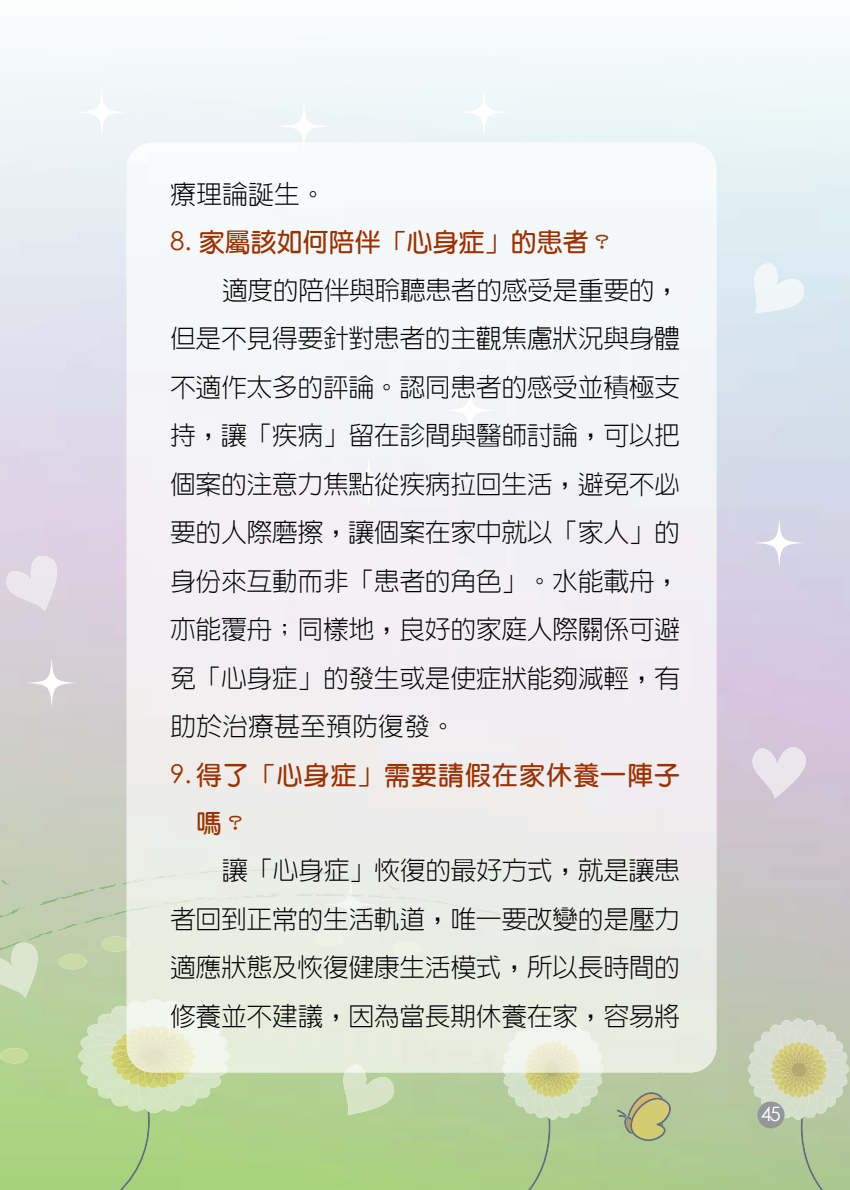
<style>
.page{position:relative;width:850px;height:1190px;background:#fff}
.page>*{position:absolute;margin:0;border:0;box-sizing:border-box;transform-origin:0 0}
.t1{font:300 26px/48.4px "New Gothic";letter-spacing:-.02em;color:#010101;text-align:justify}
.t2{font:700 26px/48px "Yen Round";letter-spacing:.035em;color:#9a3301}
.t3{font:700 26px "Yen Round";color:#9a3301}
.t4{font:20px "Century Gothic";color:#fff}
.s1{font-family:"Century Gothic";font-weight:400}
</style>
<div class="page">
<img style="left:0;top:186px;width:185px;height:1004px">
<img style="left:658px;top:186px;width:192px;height:1004px">
<img style="left:339px;top:1072px;width:64px;height:43px">
<img style="left:744px;top:263px;width:67px;height:50px">
<img style="left:32px;top:884px;width:85px;height:23px">
<img style="left:0;top:905px;width:28px;height:19px">
<svg style="left:23px;top:906px;width:6px;height:4px"></svg>
<img style="left:83px;top:910px;width:44px;height:13px">
<div style="left:0;top:924px;width:78px;height:29px;background:#bfcfab"></div>
<img style="left:801px;top:1120px;width:25px;height:70px">
<img style="left:748px;top:1019px;width:101px;height:101px">
<svg style="left:771px;top:1042px;width:56px;height:56px;background:#d1cf94"></svg>
<img style="left:791px;top:1061px;width:16px;height:17px">
<img style="left:0;top:943px;width:40px;height:55px">
<svg style="left:754px;top:518px;width:51px;height:50px;background:#d9d9e8"></svg>
<img style="left:0;top:1048px;width:28px;height:15px;border-radius:50%">
<img style="left:102px;top:936px;width:25px;height:16px">
<img style="left:59px;top:954px;width:28px;height:15px;border-radius:50%">
<svg style="left:0;top:879px;width:14px;height:9px"></svg>
<img style="left:526px;top:1120px;width:25px;height:70px">
<img style="left:602px;top:1075px;width:2px;height:43px">
<img style="left:503px;top:1072px;width:99px;height:48px">
<img style="left:502px;top:1072px;width:78px;height:46px">
<img style="left:506px;top:1072px;width:76px;height:42px">
<img style="left:526px;top:1097px;width:30px;height:1px">
<img style="left:117px;top:1113px;width:33px;height:77px">
<img style="left:78px;top:1035px;width:148px;height:76px">
<img style="left:78px;top:1044px;width:85px;height:69px">
<img style="left:78px;top:1052px;width:103px;height:59px">
<img style="left:85px;top:1006px;width:112px;height:100px">
<img style="left:111px;top:1087px;width:47px;height:1px">
<img style="left:627px;top:1092px;width:36px;height:25px">
<img style="left:624px;top:1117px;width:6px;height:17px">
<img style="left:630px;top:1098px;width:41px;height:43px">
<svg style="left:617px;top:1110px;width:10px;height:8px"></svg>
<svg style="left:26px;top:658px;width:51px;height:50px;background:#dad5d8"></svg>
<img style="left:742px;top:747px;width:78px;height:52px">
<img style="left:3px;top:556px;width:66px;height:55px">
<svg style="left:459px;top:87px;width:50px;height:51px;fill:#edf6f8"></svg>
<svg style="left:279px;top:101px;width:50px;height:51px;fill:#edf5f8"></svg>
<svg style="left:76px;top:87px;width:51px;height:51px;fill:#eff6f8"></svg>
<div style="left:127px;top:869px;width:564px;height:203px;background:#e9ede2"></div>
<img style="left:345px;top:1064px;width:20px;height:8px">
<img style="left:326px;top:880px;width:50px;height:50px">
<img style="left:393px;top:941px;width:28px;height:16px;border-radius:50%">
<img style="left:315px;top:931px;width:28px;height:16px;border-radius:50%">
<img style="left:386px;top:885px;width:17px;height:6px">
<svg style="left:362px;top:882px;width:26px;height:5px"></svg>
<img style="left:346px;top:877px;width:14px;height:4px">
<img style="left:315px;top:872px;width:29px;height:6px">
<img style="left:287px;top:870px;width:24px;height:3px">
<svg style="left:309px;top:872px;width:6px;height:2px"></svg>
<div style="left:127px;top:869px;width:155px;height:15px;background:#ebede7"></div>
<svg style="left:157px;top:874px;width:11px;height:6px"></svg>
<svg style="left:121px;top:880px;width:12px;height:5px"></svg>
<img style="left:590px;top:931px;width:16px;height:3px">
<svg style="left:551px;top:924px;width:40px;height:9px"></svg>
<img style="left:530px;top:921px;width:24px;height:6px">
<img style="left:507px;top:915px;width:20px;height:6px">
<div style="left:367px;top:894px;width:136px;height:22px;background:#eaece6"></div>
<svg style="left:398px;top:892px;width:10px;height:8px"></svg>
<img style="left:289px;top:893px;width:75px;height:4px">
<svg style="left:344px;top:894px;width:9px;height:3px"></svg>
<img style="left:229px;top:893px;width:58px;height:6px">
<svg style="left:281px;top:894px;width:6px;height:3px"></svg>
<img style="left:216px;top:897px;width:18px;height:3px">
<img style="left:127px;top:898px;width:95px;height:15px">
<svg style="left:217px;top:897px;width:3px;height:4px"></svg>
<div style="left:445px;top:385px;width:50px;height:51px;background:linear-gradient(to right,#f4f5f8,#f2f5f8);border-radius:50%"></div>
<svg style="left:127px;top:939px;width:3px;height:10px"></svg>
<img style="left:502px;top:1018px;width:102px;height:54px">
<img style="left:509px;top:1020px;width:95px;height:52px">
<img style="left:524px;top:1024px;width:75px;height:42px">
<svg style="left:524px;top:1041px;width:57px;height:56px;background:#e0e0b7"></svg>
<img style="left:544px;top:1061px;width:17px;height:11px">
<img style="left:195px;top:1068px;width:33px;height:4px">
<img style="left:145px;top:999px;width:85px;height:69px">
<img style="left:127px;top:1001px;width:103px;height:60px">
<img style="left:127px;top:1007px;width:96px;height:46px">
<svg style="left:111px;top:1025px;width:84px;height:62px;background:#e0e4b6"></svg>
<img style="left:140px;top:1047px;width:26px;height:19px">
<div style="left:343px;top:457px;width:51px;height:51px;background:linear-gradient(to right,#f5f3f8,#f3f3f8);border-radius:50%"></div>
<svg style="left:303px;top:143px;width:2px;height:9px"></svg>
<div style="left:757px;top:1102px;width:28px;height:26px;background:#949699;border-radius:50%"></div>
<p class="t1" style="left:170px;top:170px;width:157px">療理論誕生。</p>
<p class="t3" style="left:170px;top:229px;width:446px"><span class="s1">8.</span> 家屬該如何陪伴「心身症」的患者？</p>
<p class="t1" style="left:170px;top:266px;width:512px;text-indent:52px">適度的陪伴與聆聽患者的感受是重要的，但是不見得要針對患者的主觀焦慮狀況與身體不適作太多的評論。認同患者的感受並積極支持，讓「疾病」留在診間與醫師討論，可以把個案的注意力焦點從疾病拉回生活，避免不必要的人際磨擦，讓個案在家中就以「家人」的身份來互動而非「患者的角色」。水能載舟，亦能覆舟；同樣地，良好的家庭人際關係可避免「心身症」的發生或是使症狀能夠減輕，有助於治療甚至預防復發。</p>
<p class="t2" style="left:196px;top:751px;width:486px;text-indent:-26px"><span class="s1">9.</span> 得了「心身症」需要請假在家休養一陣子嗎？</p>
<p class="t1" style="left:170px;top:846px;width:512px;text-indent:52px">讓「心身症」恢復的最好方式，就是讓患者回到正常的生活軌道，唯一要改變的是壓力適應狀態及恢復健康生活模式，所以長時間的修養並不建議，因為當長期休養在家，容易將</p>
<p class="t4" style="left:761px;top:1101px;width:22px">45</p>
</div>
